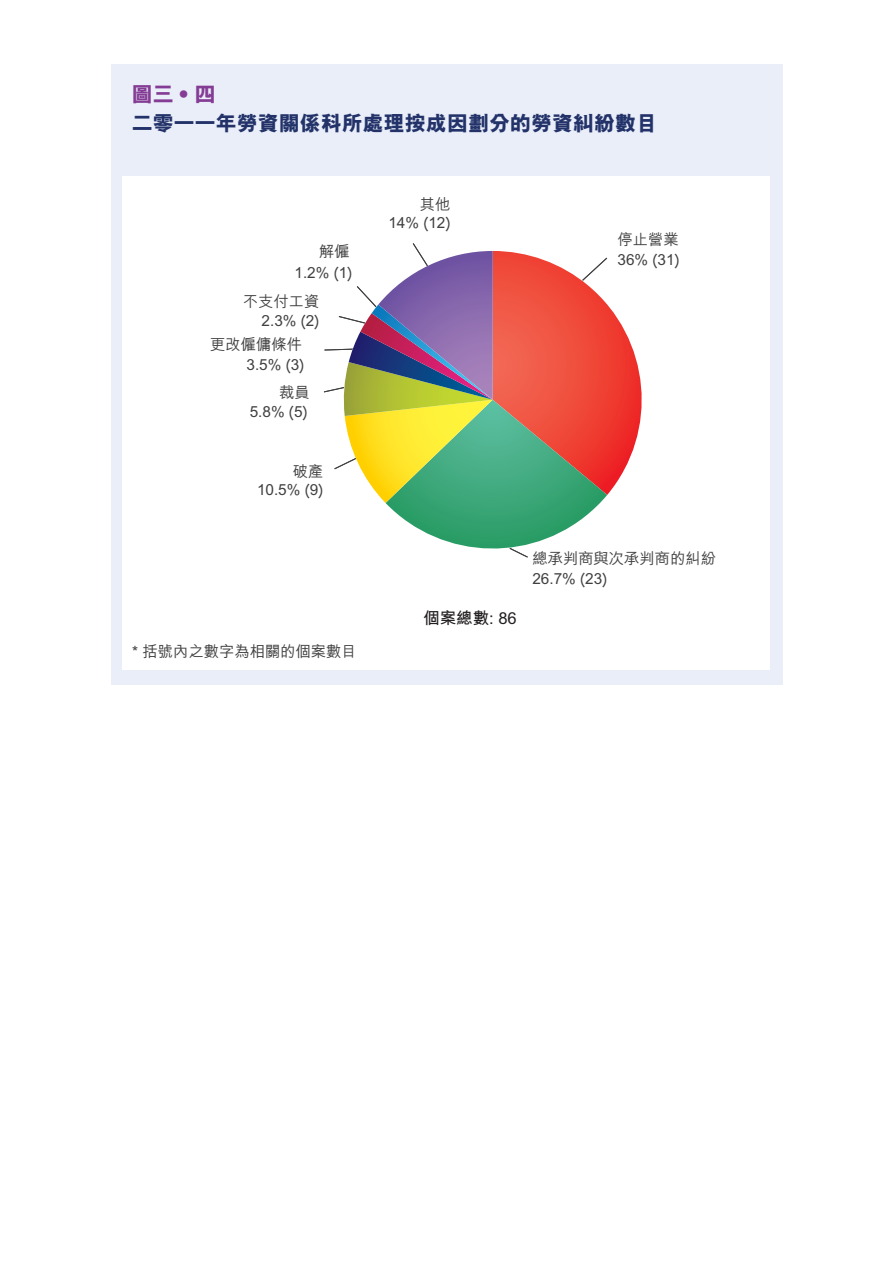
<style>
.page{position:relative;width:893px;height:1263px;background:#fff}
.page>*{position:absolute;margin:0;border:0;box-sizing:border-box;transform-origin:0 0}
.t1{font:21px "M Hei HK Xbold B5 pc H";color:#23336a}
.t2{font:21px "M Hei HK Xbold B5 pc H";color:#843c95}
.t3{font:16.5px "M Hei HK Bold B5 pc H";color:#231f20}
.t4{font:15.3px/19.8px "M Hei HK Medium B5 pc H";color:#404041;text-align:right}
</style>
<div class="page">
<div style="left:111px;top:64px;width:671px;height:621px;background:#eaeef8"></div>
<div style="left:122px;top:176px;width:647px;height:494px;background:#fff"></div>
<svg style="left:324px;top:243px;width:318px;height:315px"></svg>
<h1 class="t2" style="left:132px;top:86px;width:86px">圖三‧四</h1>
<h1 class="t1" style="left:132px;top:116px;width:527px">二零一一年勞資關係科所處理按成因劃分的勞資糾紛數目</h1>
<p class="t4" style="left:294px;top:243px;width:59px;line-height:20.4px">解僱<br>1.2% (1)</p>
<p class="t4" style="left:243px;top:293px;width:78px">不支付工資<br>2.3% (2)</p>
<p class="t4" style="left:210px;top:337px;width:96px">更改僱傭條件<br>3.5% (3)</p>
<p class="t4" style="left:250px;top:384px;width:61px">裁員<br>5.8% (5)</p>
<p class="t4" style="left:257px;top:464px;width:68px;line-height:18.3px">破產<br>10.5% (9)</p>
<p class="t4" style="left:132px;top:643px;width:226px">* 括號內之數字為相關的個案數目</p>
<p class="t4" style="left:388px;top:197px;width:64px;line-height:17.9px">其他<br>14% (12)</p>
<p class="t4" style="left:617px;top:231px;width:64px;text-align:left">停止營業<br>36% (31)</p>
<p class="t3" style="left:423px;top:612px;width:95px">個案總數: 86</p>
<p class="t4" style="left:532px;top:551px;width:185px;text-align:left">總承判商與次承判商的糾紛<br>26.7% (23)</p>
</div>
